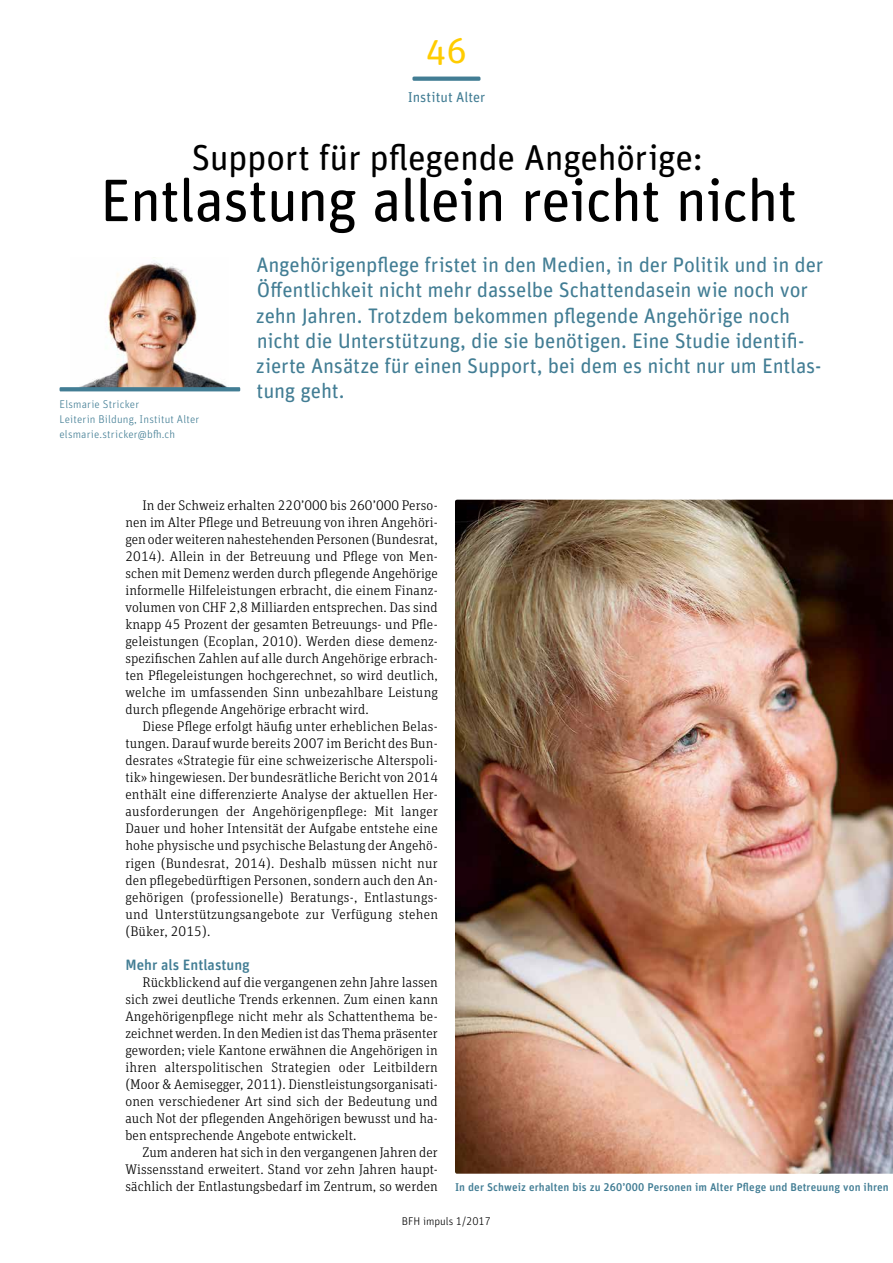
<style>
.page{position:relative;width:893px;height:1263px;background:#fff}
.page>*{position:absolute;margin:0;border:0;box-sizing:border-box;transform-origin:0 0}
.t1{font:60px "Unit Rounded Pro";letter-spacing:-.025em;color:#000}
.t2{font:36px "Unit Rounded Pro";letter-spacing:-.01em;color:#000}
.t3{font:36px "Unit Rounded Pro";color:#fc0}
.t4{font:21px/25.2px "Unit Rounded Pro";letter-spacing:-.01em;color:#427d94}
.t5{font:500 15px "Unit Rounded Pro";color:#427d94}
.t6{font:14.25px "Unit Rounded Pro";color:#427d94}
.t7{font:300 13.95px/17px "Unit Slab Pro";letter-spacing:.005em;color:#000;text-align:justify}
.t8{font:500 11.25px "Unit Rounded Pro";letter-spacing:.01em;color:#427d94}
.t9{font:300 11.25px/15px "Unit Rounded Pro";letter-spacing:.015em;color:#427d94}
.t10{font:300 11.25px "Unit Rounded Pro";color:#000}
</style>
<div class="page">
<svg style="left:412px;top:77px;width:68px;height:4px"></svg>
<img style="left:79px;top:260px;width:148px;height:127px">
<svg style="left:60px;top:387px;width:180px;height:4px"></svg>
<img style="left:455px;top:500px;width:438px;height:674px">
<h2 class="t3" style="left:426px;top:25px;width:43px">46</h2>
<p class="t6" style="left:408px;top:87px;width:79px">Institut Alter</p>
<h2 class="t2" style="left:191px;top:133px;width:513px">Support für pflegende Angehörige:</h2>
<h1 class="t1" style="left:100px;top:159px;width:699px">Entlastung allein reicht nicht</h1>
<p class="t4" style="left:256px;top:251px;width:569px">Angehörigenpflege fristet in den Medien, in der Politik und in der Öffentlichkeit nicht mehr dasselbe Schattendasein wie noch vor zehn Jahren. Trotzdem bekommen pflegende Angehörige noch nicht die Unterstützung, die sie benötigen. Eine Studie identifi&shy;zierte Ansätze für einen Support, bei dem es nicht nur um Entlas&shy;tung geht.</p>
<p class="t9" style="left:60px;top:397px;width:141px">Elsmarie Stricker<br>Leiterin Bildung, Institut Alter elsmarie.stricker@bfh.ch</p>
<p class="t7" style="left:125px;top:497px;width:314px;text-indent:17px">In der Schweiz erhalten 220’000 bis 260’000 Perso&shy;nen im Alter Pflege und Betreuung von ihren Angehöri&shy;gen oder weiteren nahestehenden Personen (Bundesrat, 2014). Allein in der Betreuung und Pflege von Men&shy;schen mit Demenz werden durch pflegende Angehörige informelle Hilfeleistungen erbracht, die einem Finanz&shy;volumen von CHF 2,8 Milliarden entsprechen. Das sind knapp 45 Prozent der gesamten Betreuungs- und Pfle&shy;geleistungen (Ecoplan, 2010). Werden diese demenz&shy;spezifischen Zahlen auf alle durch Angehörige erbrach&shy;ten Pflegeleistungen hochgerechnet, so wird deutlich, welche im umfassenden Sinn unbezahlbare Leistung durch pflegende Angehörige erbracht wird.</p>
<p class="t7" style="left:125px;top:718px;width:314px;text-indent:17px">Diese Pflege erfolgt häufig unter erheblichen Belas&shy;tungen. Darauf wurde bereits 2007 im Bericht des Bun&shy;desrates «Strategie für eine schweizerische Alterspoli&shy;tik» hingewiesen. Der bundesrätliche Bericht von 2014 enthält eine differenzierte Analyse der aktuellen Her&shy;ausforderungen der Angehörigenpflege: Mit langer Dauer und hoher Intensität der Aufgabe entstehe eine hohe physische und psychische Belastung der Angehö&shy;rigen (Bundesrat, 2014). Deshalb müssen nicht nur den pflegebedürftigen Personen, sondern auch den An&shy;gehörigen (professionelle) Beratungs-, Entlastungs&shy;und Unterstützungsangebote zur Verfügung stehen (Büker, 2015).</p>
<p class="t5" style="left:125px;top:954px;width:126px">Mehr als Entlastung</p>
<p class="t7" style="left:125px;top:973px;width:314px;text-indent:17px">Rückblickend auf die vergangenen zehn Jahre lassen sich zwei deutliche Trends erkennen. Zum einen kann Angehörigenpflege nicht mehr als Schattenthema be&shy;zeichnet werden. In den Medien ist das Thema präsenter geworden; viele Kantone erwähnen die Angehörigen in ihren alterspolitischen Strategien oder Leitbildern (Moor &amp; Aemisegger, 2011). Dienstleistungsorganisati&shy;onen verschiedener Art sind sich der Bedeutung und auch Not der pflegenden Angehörigen bewusst und ha&shy;ben entsprechende Angebote entwickelt.</p>
<p class="t7" style="left:125px;top:1143px;width:314px;text-indent:17px">Zum anderen hat sich in den vergangenen Jahren der Wissensstand erweitert. Stand vor zehn Jahren haupt&shy;sächlich der Entlastungsbedarf im Zentrum, so werden</p>
<p class="t8" style="left:455px;top:1179px;width:435px">In der Schweiz erhalten bis zu 260’000 Personen im Alter Pflege und Betreuung von ihren</p>
<p class="t10" style="left:402px;top:1213px;width:91px">BFH impuls 1/2017</p>
</div>
